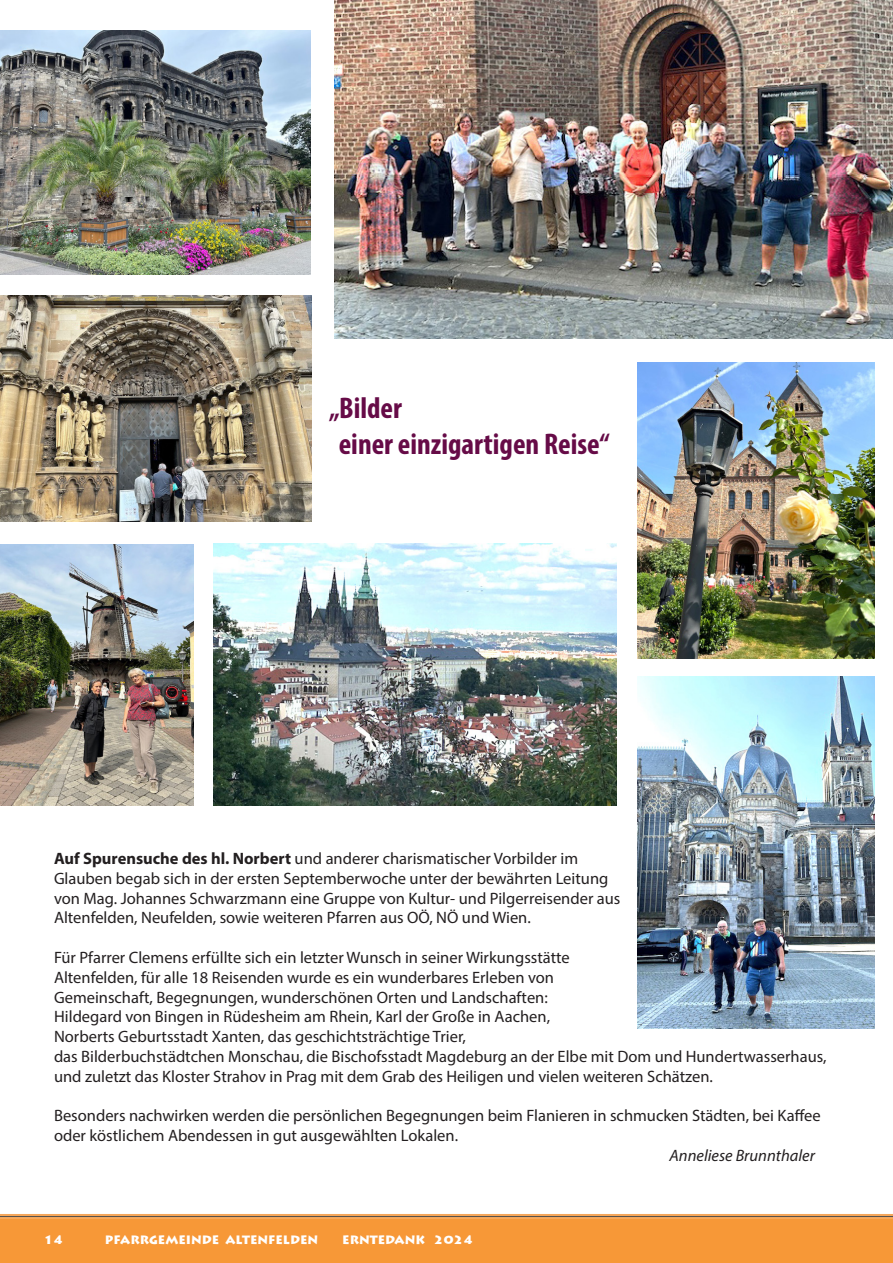
<style>
.page{position:relative;width:893px;height:1263px;background:#fff}
.page>*{position:absolute;margin:0;border:0;box-sizing:border-box;transform-origin:0 0}
.t1{font:700 condensed 30px/36px "Myriad Pro";color:#660b47}
.t2{font:16.5px/19.8px "Myriad Pro";color:#231f20}
.t3{font:italic 16.5px "Myriad Pro";color:#231f20}
.t4{font:900 12px "Lithos Pro";color:#fff}
.s1{font-weight:700}
</style>
<div class="page">
<svg style="left:0;top:1214px;width:893px;height:49px;background:#f3973a"></svg>
<img style="left:638px;top:362px;width:236px;height:296px">
<img style="left:638px;top:676px;width:236px;height:352px">
<img style="left:0;top:544px;width:193px;height:261px">
<img style="left:334px;top:0;width:559px;height:339px">
<img style="left:0;top:296px;width:311px;height:226px">
<img style="left:0;top:31px;width:311px;height:244px">
<img style="left:213px;top:543px;width:403px;height:262px">
<h1 class="t1" style="left:339px;top:389px;width:272px;text-indent:-10px">„Bilder<br>einer einzigartigen Reise“</h1>
<p class="t2" style="left:54px;top:848px;width:568px"><span class="s1">Auf Spurensuche des hl. Norbert</span> und anderer charismatischer Vorbilder im Glauben begab sich in der ersten Septemberwoche unter der bewährten Leitung von Mag. Johannes Schwarzmann eine Gruppe von Kultur- und Pilgerreisender aus Altenfelden, Neufelden, sowie weiteren Pfarren aus OÖ, NÖ und Wien.</p>
<p class="t2" style="left:54px;top:947px;width:774px">Für Pfarrer Clemens erfüllte sich ein letzter Wunsch in seiner Wirkungsstätte<br>Altenfelden, für alle 18 Reisenden wurde es ein wunderbares Erleben von<br>Gemeinschaft, Begegnungen, wunderschönen Orten und Landschaften:<br>Hildegard von Bingen in Rüdesheim am Rhein, Karl der Große in Aachen,<br>Norberts Geburtsstadt Xanten, das geschichtsträchtige Trier,<br>das Bilderbuchstädtchen Monschau, die Bischofsstadt Magdeburg an der Elbe mit Dom und Hundertwasserhaus, und zuletzt das Kloster Strahov in Prag mit dem Grab des Heiligen und vielen weiteren Schätzen.</p>
<p class="t2" style="left:54px;top:1106px;width:768px">Besonders nachwirken werden die persönlichen Begegnungen beim Flanieren in schmucken Städten, bei Kaffee oder köstlichem Abendessen in gut ausgewählten Lokalen.</p>
<p class="t3" style="left:669px;top:1145px;width:147px">Anneliese Brunnthaler</p>
<p class="t4" style="left:44px;top:1232px;width:21px">14</p>
<p class="t4" style="left:105px;top:1232px;width:215px">PFARRGEMEINDE ALTENFELDEN</p>
<p class="t4" style="left:342px;top:1232px;width:10px">ERNTEDAN</p>
<p class="t4" style="left:415px;top:1232px;width:59px">K 2024</p>
</div>
